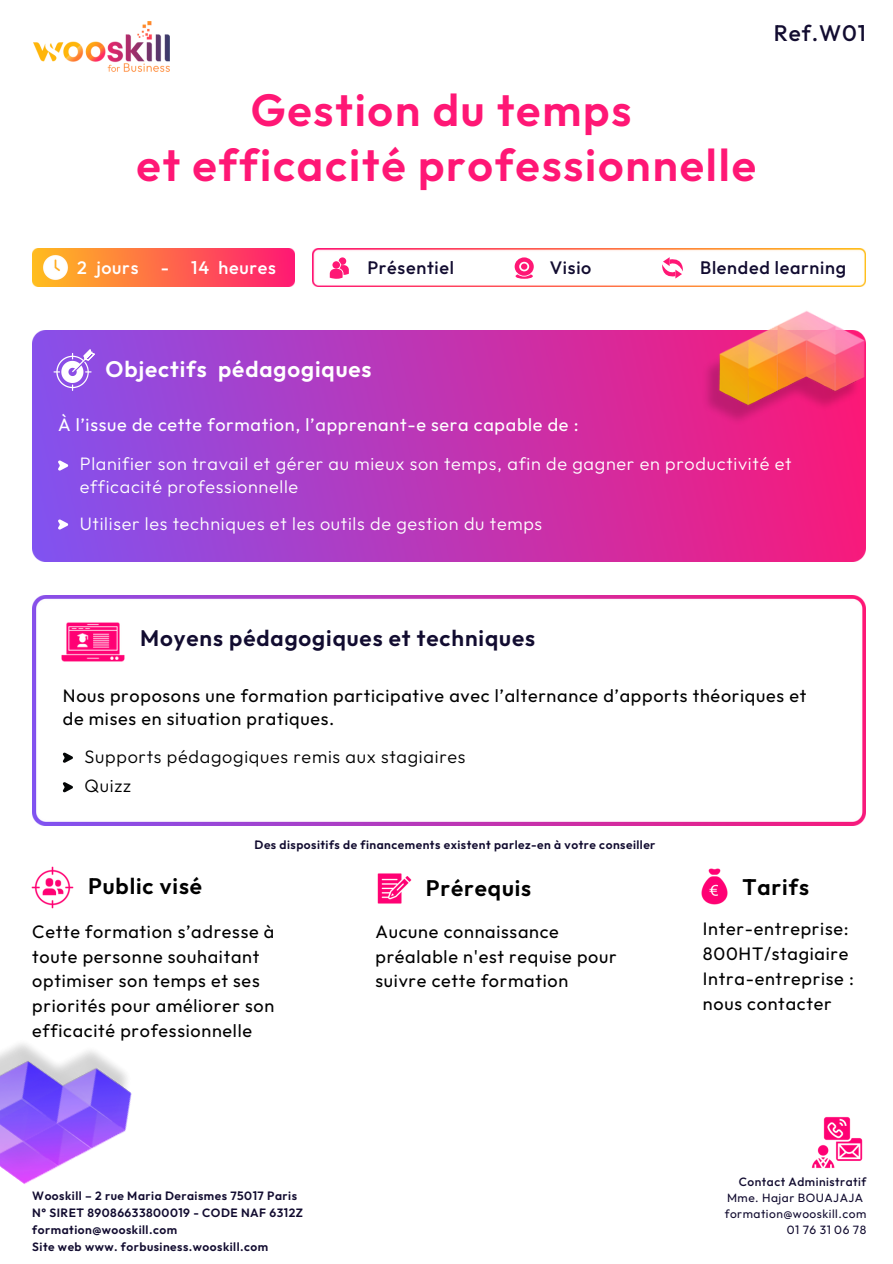
<style>
.page{position:relative;width:893px;height:1264px;background:#fff}
.page>*{position:absolute;margin:0;border:0;box-sizing:border-box;transform-origin:0 0}
.t1{font:600 45px/55.1px "Outfit";letter-spacing:.04em;color:#ff1775;text-align:center}
.t2{font:600 22.5px "Outfit";letter-spacing:.04em;color:#120c30}
.t3{font:600 22.5px "Outfit";letter-spacing:.04em;color:#000}
.t4{font:600 22.5px "Outfit";letter-spacing:.04em;color:#fff}
.t5{font:500 22.5px "Outfit";letter-spacing:.04em;color:#120c30}
.t6{font:18px/24.8px "Outfit";letter-spacing:.04em;color:#000}
.t7{font:300 18px/22.5px "Outfit";letter-spacing:.04em;color:#fff}
.t8{font:18px "Outfit";letter-spacing:.04em;color:#fff}
.t9{font:300 18px/29.2px "Outfit";letter-spacing:.04em;color:#000}
.t10{font:500 18px "Outfit";letter-spacing:.04em;color:#120c30}
.t11{font:500 18px "Outfit";letter-spacing:.04em;color:#fff}
.t12{font:600 12px/17px "Outfit";letter-spacing:.04em;color:#120c30}
.t13{font:12px/16px "Outfit";letter-spacing:.04em;color:#120c30;text-align:right}
.t14{font:500 12px "Outfit";letter-spacing:.04em;color:#120c30}
</style>
<div class="page">
<img style="left:312px;top:249px;width:553px;height:38px">
<svg style="left:330px;top:257px;width:19px;height:22px"></svg>
<svg style="left:514px;top:257px;width:19px;height:22px"></svg>
<svg style="left:660px;top:257px;width:24px;height:21px"></svg>
<img style="left:32px;top:249px;width:262px;height:38px">
<img style="left:32px;top:331px;width:833px;height:230px">
<svg style="left:54px;top:349px;width:41px;height:42px"></svg>
<img style="left:32px;top:595px;width:833px;height:230px">
<svg style="left:58px;top:460px;width:10px;height:10px"></svg>
<svg style="left:58px;top:519px;width:10px;height:10px"></svg>
<svg style="left:63px;top:782px;width:10px;height:10px"></svg>
<svg style="left:63px;top:752px;width:10px;height:10px"></svg>
<img style="left:701px;top:868px;width:27px;height:37px">
<img style="left:31px;top:866px;width:43px;height:43px">
<img style="left:377px;top:873px;width:35px;height:31px">
<img style="left:32px;top:595px;width:138px;height:124px">
<img style="left:811px;top:1116px;width:52px;height:53px">
<img style="left:34px;top:248px;width:44px;height:39px">
<img style="left:0;top:1043px;width:132px;height:141px">
<img style="left:703px;top:311px;width:163px;height:113px">
<img style="left:34px;top:21px;width:136px;height:51px">
<p class="t5" style="left:773px;top:19px;width:93px">Ref.W01</p>
<h1 class="t1" style="left:137px;top:82px;width:621px">Gestion du temps<br>et efficacité professionnelle</h1>
<p class="t11" style="left:77px;top:256px;width:200px">2 jours - 14 heures</p>
<p class="t10" style="left:367px;top:256px;width:88px">Présentiel</p>
<p class="t10" style="left:549px;top:256px;width:43px">Visio</p>
<p class="t10" style="left:700px;top:256px;width:147px">Blended learning</p>
<p class="t4" style="left:105px;top:354px;width:267px">Objectifs pédagogiques</p>
<p class="t8" style="left:58px;top:412px;width:522px">À l’issue de cette formation, l’apprenant-e sera capable de :</p>
<p class="t7" style="left:80px;top:452px;width:713px">Planifier son travail et gérer au mieux son temps, afin de gagner en productivité et efficacité professionnelle</p>
<p class="t7" style="left:80px;top:512px;width:464px">Utiliser les techniques et les outils de gestion du temps</p>
<p class="t2" style="left:140px;top:624px;width:396px">Moyens pédagogiques et techniques</p>
<p class="t6" style="left:63px;top:684px;width:745px;line-height:22.5px">Nous proposons une formation participative avec l’alternance d’apports théoriques et de mises en situation pratiques.</p>
<p class="t9" style="left:84px;top:741px;width:382px">Supports pédagogiques remis aux stagiaires<br>Quizz</p>
<p class="t12" style="left:254px;top:836px;width:402px">Des dispositifs de financements existent parlez-en à votre conseiller</p>
<p class="t3" style="left:88px;top:871px;width:115px">Public visé</p>
<p class="t6" style="left:32px;top:918px;width:243px">Cette formation s’adresse à toute personne souhaitant optimiser son temps et ses priorités pour améliorer son efficacité professionnelle</p>
<p class="t3" style="left:425px;top:873px;width:107px">Prérequis</p>
<p class="t6" style="left:375px;top:918px;width:243px">Aucune connaissance préalable n'est requise pour suivre cette formation</p>
<p class="t3" style="left:742px;top:872px;width:68px">Tarifs</p>
<p class="t6" style="left:703px;top:916px;width:152px">Inter-entreprise:<br>800HT/stagiaire<br>Intra-entreprise : nous contacter</p>
<p class="t12" style="left:32px;top:1187px;width:272px">Wooskill – 2 rue Maria Deraismes 75017 Paris N° SIRET 89086633800019 - CODE NAF 6312Z formation@wooskill.com<br>Site web www. forbusiness.wooskill.com</p>
<p class="t14" style="left:739px;top:1173px;width:129px">Contact Administratif</p>
<p class="t13" style="left:724px;top:1189px;width:143px">Mme. Hajar BOUAJAJA formation@wooskill.com<br>01 76 31 06 78</p>
</div>
